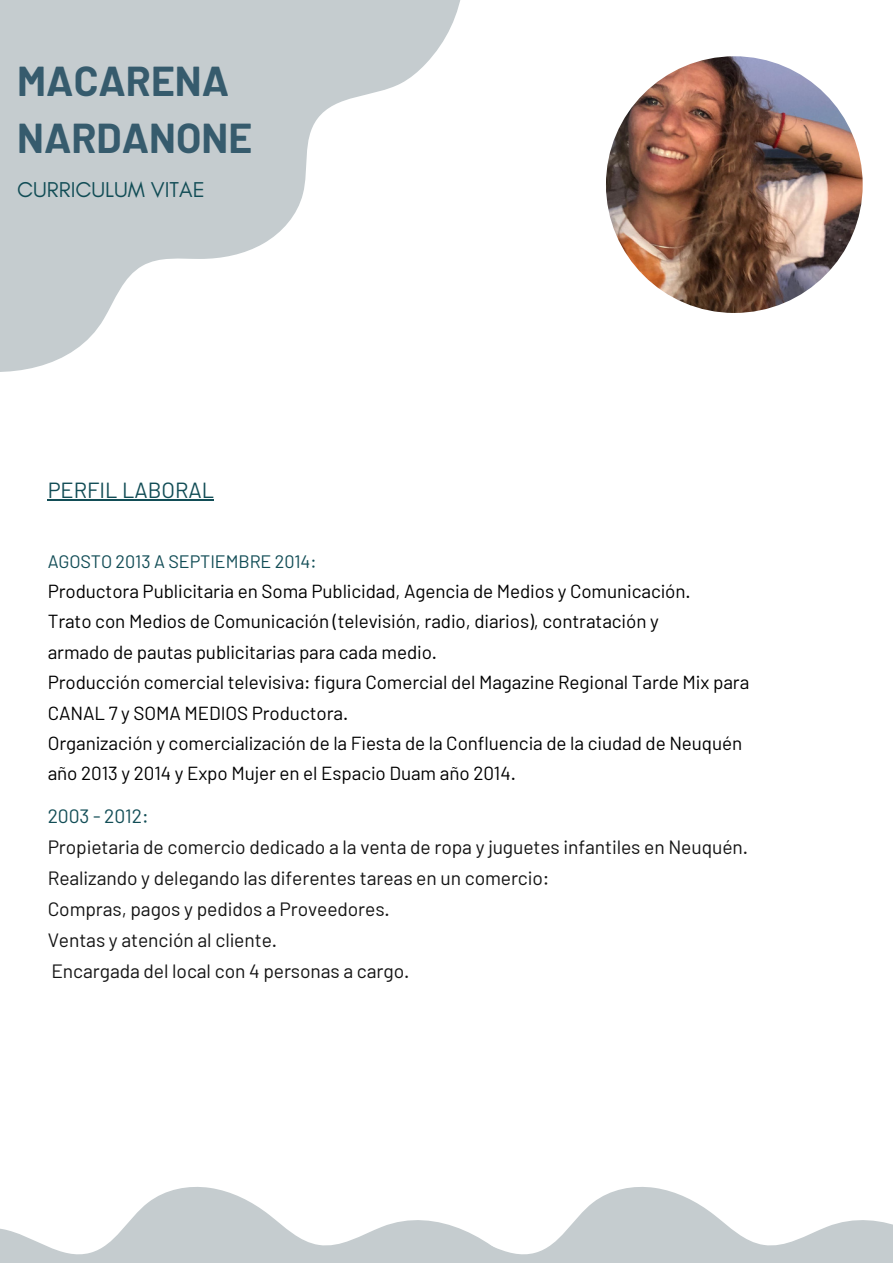
<style>
.page{position:relative;width:893px;height:1264px;background:#fff}
.page>*{position:absolute;margin:0;border:0;box-sizing:border-box;transform-origin:0 0}
.t1{font:700 40.8px "Barlow";color:#365b6d}
.t2{font:21.9px "Glacial Indifference";color:#124d56}
.t3{font:21.9px "Barlow";color:#124d56}
.t4{font:19.2px "Barlow";letter-spacing:-.005em;color:#141414}
.t5{font:19.2px "Barlow";letter-spacing:-.005em;color:#124d56}
.t6{font:18.9px "Barlow";letter-spacing:-.005em;color:#000}
.t7{font:18px "Barlow";letter-spacing:-.005em;color:#124d56}
</style>
<div class="page">
<img style="left:606px;top:56px;width:256px;height:257px;border-radius:50%">
<svg style="left:0;top:0;width:461px;height:372px;fill:#c5cccf"></svg>
<svg style="left:542px;top:1187px;width:350px;height:75px;fill:#c5cccf"></svg>
<svg style="left:0;top:1187px;width:542px;height:75px"></svg>
<hr style="left:48px;top:499px;width:166px;height:1px;background:#124d56">
<p class="t1" style="left:17px;top:55px;width:213px">MACARENA</p>
<p class="t1" style="left:17px;top:112px;width:236px">NARDANONE</p>
<p class="t2" style="left:17px;top:176px;width:189px">CURRICULUM VITAE</p>
<p class="t3" style="left:48px;top:476px;width:168px">PERFIL LABORAL</p>
<p class="t7" style="left:48px;top:549px;width:270px">AGOSTO 2013 A SEPTIEMBRE 2014:</p>
<p class="t6" style="left:48px;top:579px;width:644px">Productora Publicitaria en Soma Publicidad, Agencia de Medios y Comunicación.</p>
<p class="t6" style="left:48px;top:609px;width:612px">Trato con Medios de Comunicación (televisión, radio, diarios), contratación y</p>
<p class="t6" style="left:48px;top:640px;width:391px">armado de pautas publicitarias para cada medio.</p>
<p class="t6" style="left:48px;top:670px;width:703px">Producción comercial televisiva: figura Comercial del Magazine Regional Tarde Mix para</p>
<p class="t6" style="left:48px;top:700px;width:302px">CANAL 7 y SOMA MEDIOS Productora.</p>
<p class="t6" style="left:48px;top:731px;width:696px">Organización y comercialización de la Fiesta de la Confluencia de la ciudad de Neuquén</p>
<p class="t6" style="left:48px;top:761px;width:469px">año 2013 y 2014 y Expo Mujer en el Espacio Duam año 2014.</p>
<p class="t5" style="left:48px;top:804px;width:102px">2003 - 2012:</p>
<p class="t4" style="left:48px;top:835px;width:701px">Propietaria de comercio dedicado a la venta de ropa y juguetes infantiles en Neuquén.</p>
<p class="t4" style="left:48px;top:865px;width:503px">Realizando y delegando las diferentes tareas en un comercio:</p>
<p class="t4" style="left:48px;top:896px;width:343px">Compras, pagos y pedidos a Proveedores.</p>
<p class="t4" style="left:48px;top:927px;width:231px">Ventas y atención al cliente.</p>
<p class="t4" style="left:51px;top:958px;width:359px">Encargada del local con 4 personas a cargo.</p>
</div>
